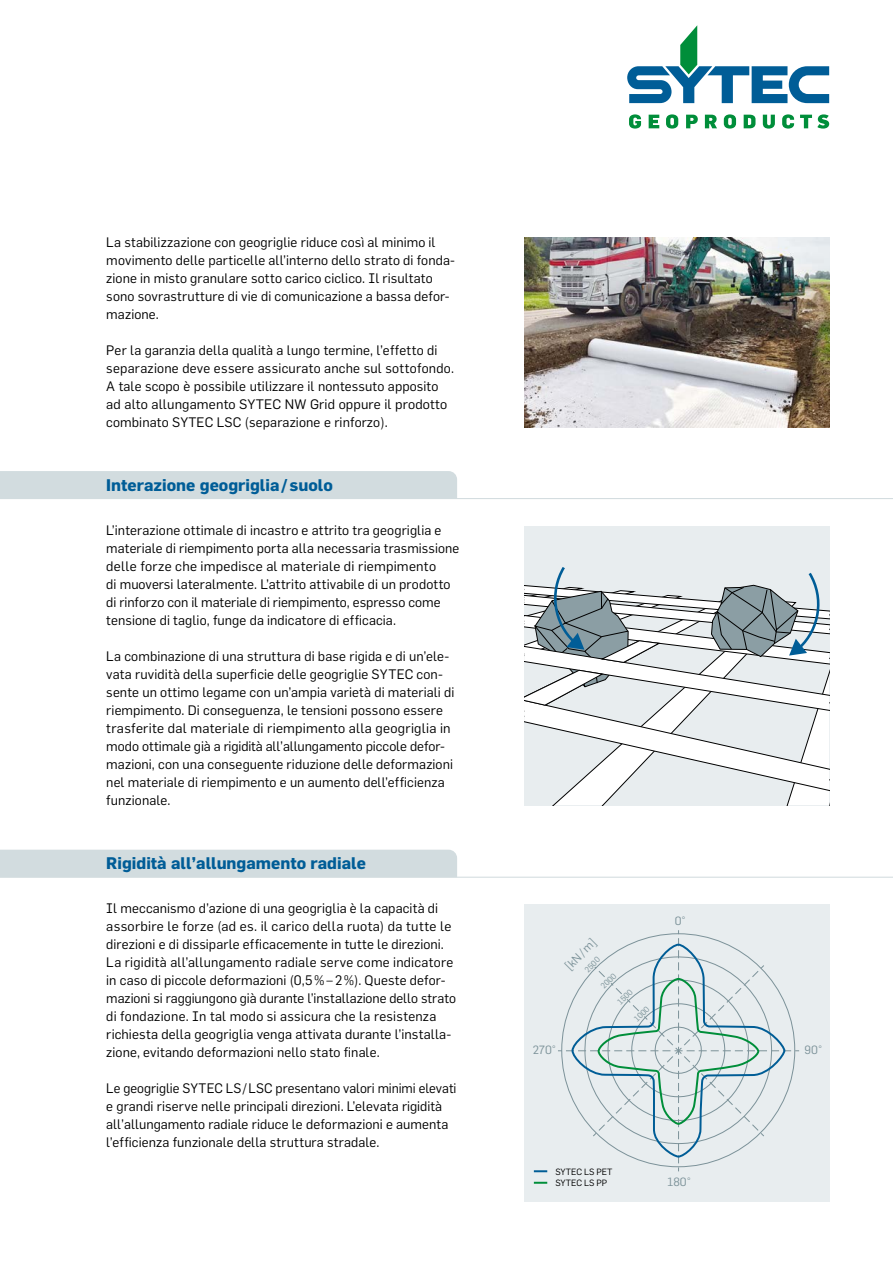
<style>
.page{position:relative;width:893px;height:1263px;background:#fff}
.page>*{position:absolute;margin:0;border:0;box-sizing:border-box;transform-origin:0 0}
.Register_11pt_bold_b{font:700 16.5px "Flama";color:#005d97}
.Fliesstext_9pt{font:13.5px/18px "Flama";letter-spacing:.01em;color:#000}
.t1{font:11.7px "Flama";color:#7c9299}
.t2{font:8.85px "Flama";color:#000}
.t3{font:7.95px "Flama";color:#7c9299}
</style>
<div class="page">
<svg style="left:629px;top:114px;width:12px;height:15px"></svg>
<svg style="left:649px;top:115px;width:10px;height:13px"></svg>
<svg style="left:666px;top:114px;width:12px;height:15px"></svg>
<svg style="left:686px;top:115px;width:12px;height:13px"></svg>
<svg style="left:705px;top:115px;width:12px;height:13px"></svg>
<svg style="left:724px;top:114px;width:12px;height:15px"></svg>
<svg style="left:744px;top:115px;width:11px;height:13px"></svg>
<svg style="left:763px;top:115px;width:12px;height:14px"></svg>
<svg style="left:782px;top:114px;width:12px;height:15px"></svg>
<svg style="left:800px;top:114px;width:29px;height:15px"></svg>
<svg style="left:627px;top:25px;width:202px;height:78px"></svg>
<div style="left:0;top:850px;width:457px;height:27px;background:#d2dcdf"></div>
<hr style="left:0;top:877px;width:893px;height:1px;background:#d2dcdf">
<div style="left:524px;top:526px;width:305px;height:279px;background:#e8edef"></div>
<svg style="left:524px;top:567px;width:305px;height:238px"></svg>
<img style="left:524px;top:238px;width:305px;height:189px">
<div style="left:0;top:471px;width:457px;height:27px;background:#d2dcdf"></div>
<hr style="left:0;top:498px;width:893px;height:1px;background:#d2dcdf">
<div style="left:524px;top:904px;width:305px;height:297px;background:#e8edef"></div>
<svg style="left:534px;top:1170px;width:13px;height:2px"></svg>
<svg style="left:534px;top:1182px;width:13px;height:2px"></svg>
<svg style="left:558px;top:930px;width:241px;height:241px"></svg>
<p class="Fliesstext_9pt" style="left:106px;top:233px;width:350px">La stabilizzazione con geogriglie riduce così al minimo il movimento delle particelle all’interno dello strato di fonda&shy;zione in misto granulare sotto carico ciclico. Il risultato sono sovrastrutture di vie di comunicazione a bassa defor&shy;mazione.</p>
<p class="Fliesstext_9pt" style="left:106px;top:341px;width:349px">Per la garanzia della qualità a lungo termine, l’effetto di separazione deve essere assicurato anche sul sottofondo.<br>A tale scopo è possibile utilizzare il nontessuto apposito ad alto allungamento SYTEC NW Grid oppure il prodotto combinato SYTEC LSC (separazione e rinforzo).</p>
<p class="Register_11pt_bold_b" style="left:106px;top:474px;width:228px">Interazione geogriglia/suolo</p>
<p class="Fliesstext_9pt" style="left:106px;top:521px;width:354px">L’interazione ottimale di incastro e attrito tra geogriglia e materiale di riempimento porta alla necessaria trasmissione delle forze che impedisce al materiale di riempimento<br>di muoversi lateralmente. L’attrito attivabile di un prodotto di rinforzo con il materiale di riempimento, espresso come tensione di taglio, funge da indicatore di efficacia.</p>
<p class="Fliesstext_9pt" style="left:106px;top:647px;width:350px">La combinazione di una struttura di base rigida e di un’ele&shy;vata ruvidità della superficie delle geogriglie SYTEC con&shy;sente un ottimo legame con un’ampia varietà di materiali di riempimento. Di conseguenza, le tensioni possono essere trasferite dal materiale di riempimento alla geogriglia in modo ottimale già a rigidità all’allungamento piccole defor&shy;mazioni, con una conseguente riduzione delle deformazioni nel materiale di riempimento e un aumento dell’efficienza funzionale.</p>
<p class="Register_11pt_bold_b" style="left:106px;top:853px;width:261px">Rigidità all’allungamento radiale</p>
<p class="Fliesstext_9pt" style="left:106px;top:899px;width:351px">Il meccanismo d’azione di una geogriglia è la capacità di assorbire le forze (ad es. il carico della ruota) da tutte le direzioni e di dissiparle efficacemente in tutte le direzioni.<br>La rigidità all’allungamento radiale serve come indicatore in caso di piccole deformazioni (0,5%–2%). Queste defor&shy;mazioni si raggiungono già durante l’installazione dello strato di fondazione. In tal modo si assicura che la resistenza richiesta della geogriglia venga attivata durante l’installa&shy;zione, evitando deformazioni nello stato finale.</p>
<p class="Fliesstext_9pt" style="left:106px;top:1079px;width:352px">Le geogriglie SYTEC LS/LSC presentano valori minimi elevati e grandi riserve nelle principali direzioni. L’elevata rigidità all’allungamento radiale riduce le deformazioni e aumenta l’efficienza funzionale della struttura stradale.</p>
<p class="t1" style="left:562px;top:963px;width:41px;rotate:-45deg">[kN/m]</p>
<p class="t3" style="left:583px;top:967px;width:19px;rotate:-45deg">2500</p>
<p class="t3" style="left:599px;top:984px;width:20px;rotate:-45deg">2000</p>
<p class="t3" style="left:616px;top:1000px;width:19px;rotate:-45deg">1500</p>
<p class="t3" style="left:632px;top:1017px;width:19px;rotate:-45deg">1000</p>
<p class="t1" style="left:533px;top:1043px;width:25px">270°</p>
<p class="t1" style="left:675px;top:914px;width:13px">0°</p>
<p class="t2" style="left:555px;top:1166px;width:59px">SYTEC LS PET</p>
<p class="t2" style="left:555px;top:1178px;width:53px">SYTEC LS PP</p>
<p class="t1" style="left:667px;top:1175px;width:25px">180°</p>
<p class="t1" style="left:805px;top:1043px;width:19px">90°</p>
</div>
